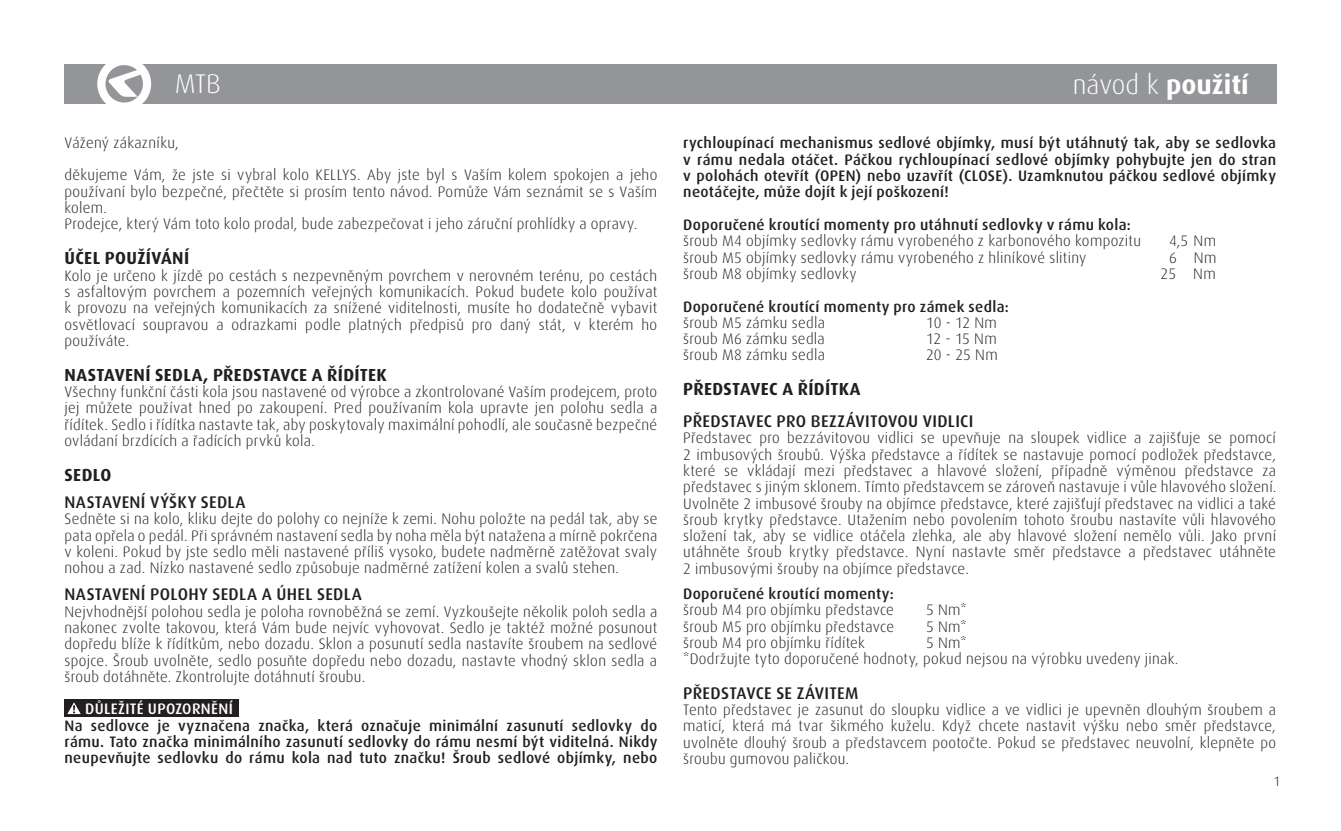
<style>
.page{position:relative;width:1341px;height:831px;background:#fff}
.page>*{position:absolute;margin:0;border:0;box-sizing:border-box;transform-origin:0 0}
.t1{font:700 27px "Dax CE";color:#fff}
.t2{font:300 27px "Dax CE";color:#fff}
.t3{font:700 17.55px "Dax CE";letter-spacing:.02em;color:#231f20}
.t4{font:500 16.88px "Dax CE";letter-spacing:.015em;color:#231f20}
.t5{font:300 15.3px/16.4px "Dax CE";letter-spacing:.02em;color:#231f20;text-align:justify}
.t6{font:500 15.3px/16.4px "Dax CE";letter-spacing:.02em;color:#231f20;text-align:justify}
.t7{font:500 15.3px "Dax CE";letter-spacing:.02em;color:#fff}
.t8{font:300 13.5px "Dax CE";color:#231f20}
.s1{font-weight:300}
</style>
<div class="page">
<div style="left:64px;top:699px;width:175px;height:18px;background:#231f20"></div>
<svg style="left:67px;top:702px;width:14px;height:12px"></svg>
<div style="left:64px;top:64px;width:1212px;height:40px;background:#939598"></div>
<svg style="left:97px;top:64px;width:54px;height:40px"></svg>
<h1 class="t2" style="left:175px;top:71px;width:47px">MTB</h1>
<h1 class="t1" style="left:1073px;top:76px;width:177px"><span class="s1">návod k</span> použití</h1>
<p class="t5" style="left:64px;top:127px;width:594px;line-height:32.6px">Vážený zákazníku,<br>děkujeme Vám, že jste si vybral kolo KELLYS. Aby jste byl s Vaším kolem spokojen a jeho</p>
<p class="t5" style="left:64px;top:184px;width:594px;text-align:left">používaní bylo bezpečné, přečtěte si prosím tento návod. Pomůže Vám seznámit se s Vaším kolem.<br>Prodejce, který Vám toto kolo prodal, bude zabezpečovat i jeho záruční prohlídky a opravy.</p>
<p class="t3" style="left:64px;top:252px;width:126px">ÚČEL POUŽÍVÁNÍ</p>
<p class="t5" style="left:64px;top:268px;width:594px">Kolo je určeno k jízdě po cestách s nezpevněným povrchem v nerovném terénu, po cestách s asfaltovým povrchem a pozemních veřejných komunikacích. Pokud budete kolo používat k provozu na veřejných komunikacích za snížené viditelnosti, musíte ho dodatečně vybavit osvětlovací soupravou a odrazkami podle platných předpisů pro daný stát, v kterém ho používáte.</p>
<p class="t3" style="left:64px;top:368px;width:324px">NASTAVENÍ SEDLA, PŘEDSTAVCE A ŘÍDÍTEK</p>
<p class="t5" style="left:64px;top:384px;width:594px">Všechny funkční části kola jsou nastavené od výrobce a zkontrolované Vaším prodejcem, proto jej můžete používat hned po zakoupení. Pred používaním kola upravte jen polohu sedla a řídítek. Sedlo i řídítka nastavte tak, aby poskytovaly maximální pohodlí, ale současně bezpečné ovládaní brzdících a řadících prvků kola.</p>
<p class="t3" style="left:64px;top:469px;width:48px">SEDLO</p>
<p class="t4" style="left:64px;top:494px;width:183px">NASTAVENÍ VÝŠKY SEDLA</p>
<p class="t5" style="left:64px;top:511px;width:595px">Sedněte si na kolo, kliku dejte do polohy co nejníže k zemi. Nohu položte na pedál tak, aby se pata opřela o pedál. Při správném nastavení sedla by noha měla být natažena a mírně pokrčena v koleni. Pokud by jste sedlo měli nastavené příliš vysoko, budete nadměrně zatěžovat svaly nohou a zad. Nízko nastavené sedlo způsobuje nadměrné zatížení kolen a svalů stehen.</p>
<p class="t4" style="left:64px;top:586px;width:299px">NASTAVENÍ POLOHY SEDLA A ÚHEL SEDLA</p>
<p class="t5" style="left:64px;top:604px;width:594px">Nejvhodnější polohou sedla je poloha rovnoběžná se zemí. Vyzkoušejte několik poloh sedla a nakonec zvolte takovou, která Vám bude nejvíc vyhovovat. Sedlo je taktéž možné posunout dopředu blíže k řídítkům, nebo dozadu. Sklon a posunutí sedla nastavíte šroubem na sedlové spojce. Šroub uvolněte, sedlo posuňte dopředu nebo dozadu, nastavte vhodný sklon sedla a šroub dotáhněte. Zkontrolujte dotáhnutí šroubu.</p>
<p class="t7" style="left:85px;top:701px;width:149px">DŮLEŽITÉ UPOZORNĚNÍ</p>
<p class="t6" style="left:64px;top:718px;width:594px">Na sedlovce je vyznačena značka, která označuje minimální zasunutí sedlovky do rámu. Tato značka minimálního zasunutí sedlovky do rámu nesmí být viditelná. Nikdy neupevňujte sedlovku do rámu kola nad tuto značku! Šroub sedlové objímky, nebo</p>
<p class="t6" style="left:683px;top:136px;width:594px">rychloupínací mechanismus sedlové objímky, musí být utáhnutý tak, aby se sedlovka v rámu nedala otáčet. Páčkou rychloupínací sedlové objímky pohybujte jen do stran v polohách otevřít (OPEN) nebo uzavřít (CLOSE). Uzamknutou páčkou sedlové objímky neotáčejte, může dojít k její poškození!</p>
<p class="t6" style="left:683px;top:217px;width:449px">Doporučené kroutící momenty pro utáhnutí sedlovky v rámu kola:</p>
<p class="t5" style="left:683px;top:233px;width:459px">šroub M4 objímky sedlovky rámu vyrobeného z karbonového kompozitu</p>
<p class="t5" style="left:1169px;top:233px;width:49px">4,5 Nm</p>
<p class="t5" style="left:683px;top:250px;width:405px">šroub M5 objímky sedlovky rámu vyrobeného z hliníkové slitiny</p>
<p class="t5" style="left:1169px;top:250px;width:49px">6 Nm</p>
<p class="t5" style="left:683px;top:266px;width:175px">šroub M8 objímky sedlovky</p>
<p class="t5" style="left:1160px;top:266px;width:57px">25 Nm</p>
<p class="t6" style="left:683px;top:299px;width:327px">Doporučené kroutící momenty pro zámek sedla:</p>
<p class="t5" style="left:683px;top:315px;width:143px">šroub M5 zámku sedla</p>
<p class="t5" style="left:926px;top:315px;width:72px">10 - 12 Nm</p>
<p class="t5" style="left:683px;top:331px;width:143px">šroub M6 zámku sedla</p>
<p class="t5" style="left:926px;top:331px;width:72px">12 - 15 Nm</p>
<p class="t5" style="left:683px;top:348px;width:143px">šroub M8 zámku sedla</p>
<p class="t5" style="left:926px;top:348px;width:73px">20 - 25 Nm</p>
<p class="t3" style="left:683px;top:383px;width:179px">PŘEDSTAVEC A ŘÍDÍTKA</p>
<p class="t4" style="left:683px;top:413px;width:292px">PŘEDSTAVEC PRO BEZZÁVITOVOU VIDLICI</p>
<p class="t5" style="left:683px;top:430px;width:595px">Představec pro bezzávitovou vidlici se upevňuje na sloupek vidlice a zajišťuje se pomocí 2 imbusových šroubů. Výška představce a řídítek se nastavuje pomocí podložek představce, které se vkládají mezi představec a hlavové složení, případně výměnou představce za představec s jiným sklonem. Tímto představcem se zároveň nastavuje i vůle hlavového složení.<br>Uvolněte 2 imbusové šrouby na objímce představce, které zajišťují představec na vidlici a také šroub krytky představce. Utažením nebo povolením tohoto šroubu nastavíte vůli hlavového složení tak, aby se vidlice otáčela zlehka, ale aby hlavové složení nemělo vůli. Jako první utáhněte šroub krytky představce. Nyní nastavte směr představce a představec utáhněte 2 imbusovými šrouby na objímce představce.</p>
<p class="t6" style="left:683px;top:586px;width:212px">Doporučené kroutící momenty:</p>
<p class="t5" style="left:683px;top:602px;width:212px">šroub M4 pro objímku představce</p>
<p class="t5" style="left:926px;top:602px;width:42px">5 Nm*</p>
<p class="t5" style="left:683px;top:619px;width:212px">šroub M5 pro objímku představce</p>
<p class="t5" style="left:926px;top:619px;width:42px">5 Nm*</p>
<p class="t5" style="left:683px;top:635px;width:183px">šroub M4 pro objímku řídítek</p>
<p class="t5" style="left:683px;top:635px;width:497px;text-indent:243px">5 Nm*<br>*Dodržujte tyto doporučené hodnoty, pokud nejsou na výrobku uvedeny jinak.</p>
<p class="t4" style="left:683px;top:684px;width:177px">PŘEDSTAVCE SE ZÁVITEM</p>
<p class="t5" style="left:683px;top:702px;width:594px">Tento představec je zasunut do sloupku vidlice a ve vidlici je upevněn dlouhým šroubem a maticí, která má tvar šikmého kuželu. Když chcete nastavit výšku nebo směr představce, uvolněte dlouhý šroub a představcem pootočte. Pokud se představec neuvolní, klepněte po šroubu gumovou paličkou.</p>
<p class="t8" style="left:1273px;top:775px;width:8px">1</p>
</div>
